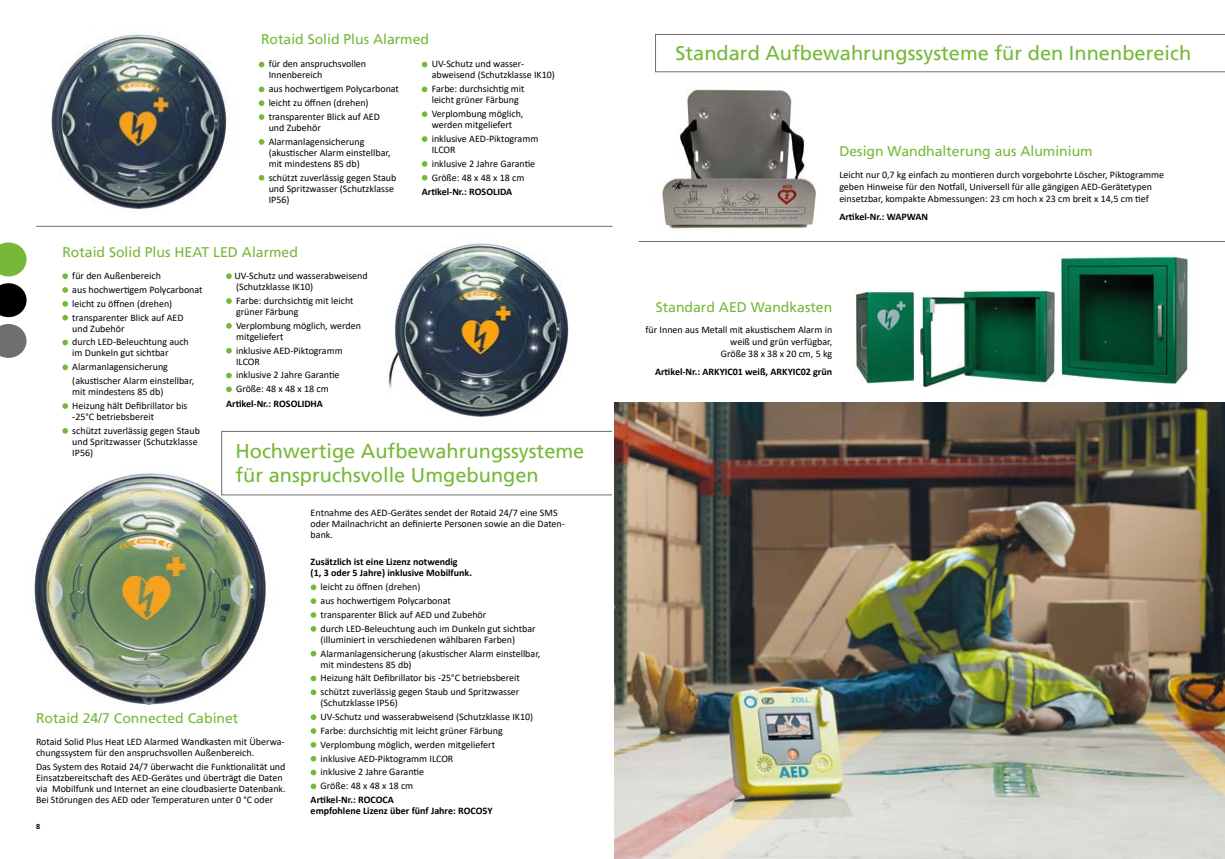
<style>
.page{position:relative;width:1225px;height:859px;background:#fff}
.page>*{position:absolute;margin:0;border:0;box-sizing:border-box;transform-origin:0 0}
.t1{font:20px/24px "Frutiger LT";color:#76b837}
.t2{font:14px "Frutiger LT";color:#76b837}
.t3{font:10px/13.8px "Calibri";color:#000}
.t4{font:700 10px/11px "Calibri";color:#000}
.t5{font:700 8px "Calibri";color:#000}
</style>
<div class="page">
<img style="left:51px;top:30px;width:176px;height:180px">
<img style="left:32px;top:473px;width:243px;height:232px">
<svg style="left:0;top:242px;width:27px;height:34px"></svg>
<svg style="left:0;top:283px;width:27px;height:34px"></svg>
<svg style="left:0;top:324px;width:27px;height:34px"></svg>
<svg style="left:259px;top:62px;width:5px;height:5px"></svg>
<svg style="left:259px;top:87px;width:5px;height:5px"></svg>
<svg style="left:259px;top:100px;width:5px;height:6px"></svg>
<svg style="left:259px;top:114px;width:5px;height:6px"></svg>
<svg style="left:259px;top:139px;width:5px;height:6px"></svg>
<svg style="left:259px;top:175px;width:5px;height:6px"></svg>
<img style="left:388px;top:243px;width:181px;height:174px">
<div style="left:221px;top:431px;width:393px;height:64px;border:1px solid #706f6f"></div>
<svg style="left:311px;top:584px;width:5px;height:6px"></svg>
<svg style="left:311px;top:598px;width:5px;height:6px"></svg>
<svg style="left:311px;top:612px;width:5px;height:6px"></svg>
<svg style="left:311px;top:626px;width:5px;height:6px"></svg>
<svg style="left:311px;top:651px;width:5px;height:5px"></svg>
<svg style="left:311px;top:676px;width:5px;height:5px"></svg>
<svg style="left:311px;top:689px;width:5px;height:6px"></svg>
<svg style="left:311px;top:714px;width:5px;height:6px"></svg>
<svg style="left:311px;top:728px;width:5px;height:6px"></svg>
<svg style="left:311px;top:742px;width:5px;height:6px"></svg>
<svg style="left:311px;top:756px;width:5px;height:5px"></svg>
<svg style="left:311px;top:770px;width:5px;height:5px"></svg>
<svg style="left:311px;top:783px;width:5px;height:6px"></svg>
<svg style="left:62px;top:273px;width:6px;height:6px"></svg>
<svg style="left:62px;top:287px;width:6px;height:6px"></svg>
<svg style="left:62px;top:301px;width:6px;height:6px"></svg>
<svg style="left:62px;top:315px;width:6px;height:6px"></svg>
<svg style="left:62px;top:340px;width:6px;height:5px"></svg>
<svg style="left:62px;top:365px;width:6px;height:5px"></svg>
<svg style="left:62px;top:403px;width:6px;height:6px"></svg>
<svg style="left:62px;top:428px;width:6px;height:6px"></svg>
<svg style="left:226px;top:273px;width:6px;height:6px"></svg>
<svg style="left:226px;top:298px;width:6px;height:6px"></svg>
<svg style="left:226px;top:323px;width:6px;height:6px"></svg>
<svg style="left:226px;top:348px;width:6px;height:6px"></svg>
<svg style="left:226px;top:373px;width:6px;height:5px"></svg>
<svg style="left:226px;top:387px;width:6px;height:5px"></svg>
<svg style="left:422px;top:62px;width:5px;height:5px"></svg>
<svg style="left:422px;top:87px;width:5px;height:5px"></svg>
<svg style="left:422px;top:111px;width:5px;height:6px"></svg>
<svg style="left:422px;top:136px;width:5px;height:6px"></svg>
<svg style="left:422px;top:161px;width:5px;height:6px"></svg>
<svg style="left:422px;top:175px;width:5px;height:6px"></svg>
<hr style="left:36px;top:226px;width:576px;height:1px;background:#706f6f">
<div style="left:612px;top:430px;width:17px;height:67px;background:#fff"></div>
<img style="left:662px;top:88px;width:154px;height:141px">
<img style="left:1040px;top:256px;width:148px;height:129px">
<img style="left:919px;top:291px;width:136px;height:96px">
<img style="left:854px;top:288px;width:59px;height:96px">
<svg style="left:655px;top:34px;width:570px;height:38px"></svg>
<hr style="left:639px;top:241px;width:586px;height:1px;background:#706f6f">
<img style="left:614px;top:403px;width:611px;height:455px">
<h2 class="t2" style="left:261px;top:31px;width:170px">Rotaid Solid Plus Alarmed</h2>
<p class="t3" style="left:269px;top:58px;width:99px;line-height:11px">für den anspruchsvollen<br>Innenbereich</p>
<p class="t3" style="left:269px;top:82px;width:132px">aus hochwertigem Polycarbonat leicht zu öffnen (drehen) transparenter Blick auf AED</p>
<p class="t3" style="left:269px;top:120px;width:97px">und Zubehör<br>Alarmanlagensicherung</p>
<p class="t3" style="left:269px;top:147px;width:123px;line-height:11px">(akustischer Alarm einstellbar, mit mindestens 85 db)</p>
<p class="t3" style="left:269px;top:171px;width:129px;line-height:11px">schützt zuverlässig gegen Staub und Spritzwasser (Schutzklasse<br>IP56)</p>
<h2 class="t2" style="left:62px;top:244px;width:237px">Rotaid Solid Plus HEAT LED Alarmed</h2>
<p class="t3" style="left:432px;top:58px;width:125px;line-height:11px">UV-Schutz und wasser&shy;abweisend (Schutzklasse IK10)</p>
<p class="t3" style="left:432px;top:83px;width:94px;line-height:11px">Farbe: durchsichtig mit leicht grüner Färbung</p>
<p class="t3" style="left:432px;top:108px;width:93px;line-height:11px">Verplombung möglich, werden mitgeliefert</p>
<p class="t3" style="left:432px;top:133px;width:108px;line-height:11px">inklusive AED-Piktogramm<br>ILCOR</p>
<p class="t3" style="left:432px;top:156px;width:105px">inklusive 2 Jahre Garantie<br>Größe: 48 x 48 x 18 cm</p>
<p class="t4" style="left:422px;top:186px;width:92px">Artikel-Nr.: ROSOLIDA</p>
<p class="t3" style="left:72px;top:269px;width:132px">für den Außenbereich<br>aus hochwertigem Polycarbonat leicht zu öffnen (drehen) transparenter Blick auf AED</p>
<p class="t3" style="left:72px;top:321px;width:118px">und Zubehör<br>durch LED-Beleuchtung auch</p>
<p class="t3" style="left:72px;top:346px;width:123px">im Dunkeln gut sichtbar<br>Alarmanlagensicherung (akustischer Alarm einstellbar,</p>
<p class="t3" style="left:72px;top:385px;width:117px">mit mindestens 85 db)<br>Heizung hält Defibrillator bis</p>
<p class="t3" style="left:72px;top:409px;width:129px">-25°C betriebsbereit<br>schützt zuverlässig gegen Staub</p>
<p class="t3" style="left:72px;top:436px;width:127px;line-height:11px">und Spritzwasser (Schutzklasse<br>IP56)</p>
<p class="t3" style="left:234px;top:270px;width:135px;line-height:11px">UV-Schutz und wasserabweisend (Schutzklasse IK10)</p>
<p class="t3" style="left:236px;top:295px;width:119px;line-height:11px">Farbe: durchsichtig mit leicht grüner Färbung</p>
<p class="t3" style="left:236px;top:320px;width:126px;line-height:11px">Verplombung möglich, werden mitgeliefert</p>
<p class="t3" style="left:236px;top:344px;width:108px;line-height:11px">inklusive AED-Piktogramm<br>ILCOR</p>
<p class="t3" style="left:236px;top:368px;width:105px">inklusive 2 Jahre Garantie<br>Größe: 48 x 48 x 18 cm</p>
<p class="t4" style="left:226px;top:398px;width:98px">Artikel-Nr.: ROSOLIDHA</p>
<h1 class="t1" style="left:235px;top:439px;width:350px">Hochwertige Aufbewahrungssysteme für anspruchsvolle Umgebungen</h1>
<p class="t3" style="left:311px;top:507px;width:256px;line-height:11px">Entnahme des AED-Gerätes sendet der Rotaid 24/7 eine SMS oder Mailnachricht an definierte Personen sowie an die Daten&shy;bank.</p>
<p class="t4" style="left:311px;top:556px;width:163px">Zusätzlich ist eine Lizenz notwendig<br>(1, 3 oder 5 Jahre) inklusive Mobilfunk.</p>
<p class="t3" style="left:320px;top:580px;width:217px">leicht zu öffnen (drehen)<br>aus hochwertigem Polycarbonat<br>transparenter Blick auf AED und Zubehör<br>durch LED-Beleuchtung auch im Dunkeln gut sichtbar</p>
<p class="t3" style="left:320px;top:632px;width:221px">(illuminiert in verschiedenen wählbaren Farben)<br>Alarmanlagensicherung (akustischer Alarm einstellbar,</p>
<p class="t3" style="left:320px;top:657px;width:201px">mit mindestens 85 db)<br>Heizung hält Defibrillator bis -25°C betriebsbereit schützt zuverlässig gegen Staub und Spritzwasser</p>
<p class="t3" style="left:320px;top:696px;width:214px">(Schutzklasse IP56)<br>UV-Schutz und wasserabweisend (Schutzklasse IK10)<br>Farbe: durchsichtig mit leicht grüner Färbung Verplombung möglich, werden mitgeliefert<br>inklusive AED-Piktogramm ILCOR<br>inklusive 2 Jahre Garantie<br>Größe: 48 x 48 x 18 cm</p>
<p class="t4" style="left:311px;top:794px;width:184px">Artikel-Nr.: ROCOCA<br>empfohlene Lizenz über fünf Jahre: ROCO5Y</p>
<h2 class="t2" style="left:36px;top:710px;width:204px">Rotaid 24/7 Connected Cabinet</h2>
<p class="t3" style="left:36px;top:736px;width:250px;line-height:11px">Rotaid Solid Plus Heat LED Alarmed Wandkasten mit Überwa&shy;chungssystem für den anspruchsvollen Außenbereich.</p>
<p class="t3" style="left:36px;top:760px;width:251px;line-height:11px">Das System des Rotaid 24/7 überwacht die Funktionalität und Einsatzbereitschaft des AED-Gerätes und überträgt die Daten via Mobilfunk und Internet an eine cloudbasierte Datenbank.<br>Bei Störungen des AED oder Temperaturen unter 0 °C oder</p>
<p class="t5" style="left:36px;top:820px;width:6px">8</p>
<h1 class="t1" style="left:675px;top:41px;width:517px">Standard Aufbewahrungssysteme für den Innenbereich</h1>
<h2 class="t2" style="left:839px;top:143px;width:255px">Design Wandhalterung aus Aluminium</h2>
<p class="t3" style="left:839px;top:169px;width:326px;line-height:12px">Leicht nur 0,7 kg einfach zu montieren durch vorgebohrte Löscher, Piktogramme geben Hinweise für den Notfall, Universell für alle gängigen AED-Gerätetypen einsetzbar, kompakte Abmessungen: 23 cm hoch x 23 cm breit x 14,5 cm tief</p>
<p class="t4" style="left:839px;top:211px;width:90px">Artikel-Nr.: WAPWAN</p>
<h2 class="t2" style="left:656px;top:299px;width:178px">Standard AED Wandkasten</h2>
<p class="t3" style="left:645px;top:324px;width:188px;line-height:12px;text-align:right">für Innen aus Metall mit akustischem Alarm in weiß und grün verfügbar,<br>Größe 38 x 38 x 20 cm, 5 kg</p>
<p class="t4" style="left:655px;top:366px;width:179px">Artikel-Nr.: ARKYIC01 weiß, ARKYIC02 grün</p>
</div>
